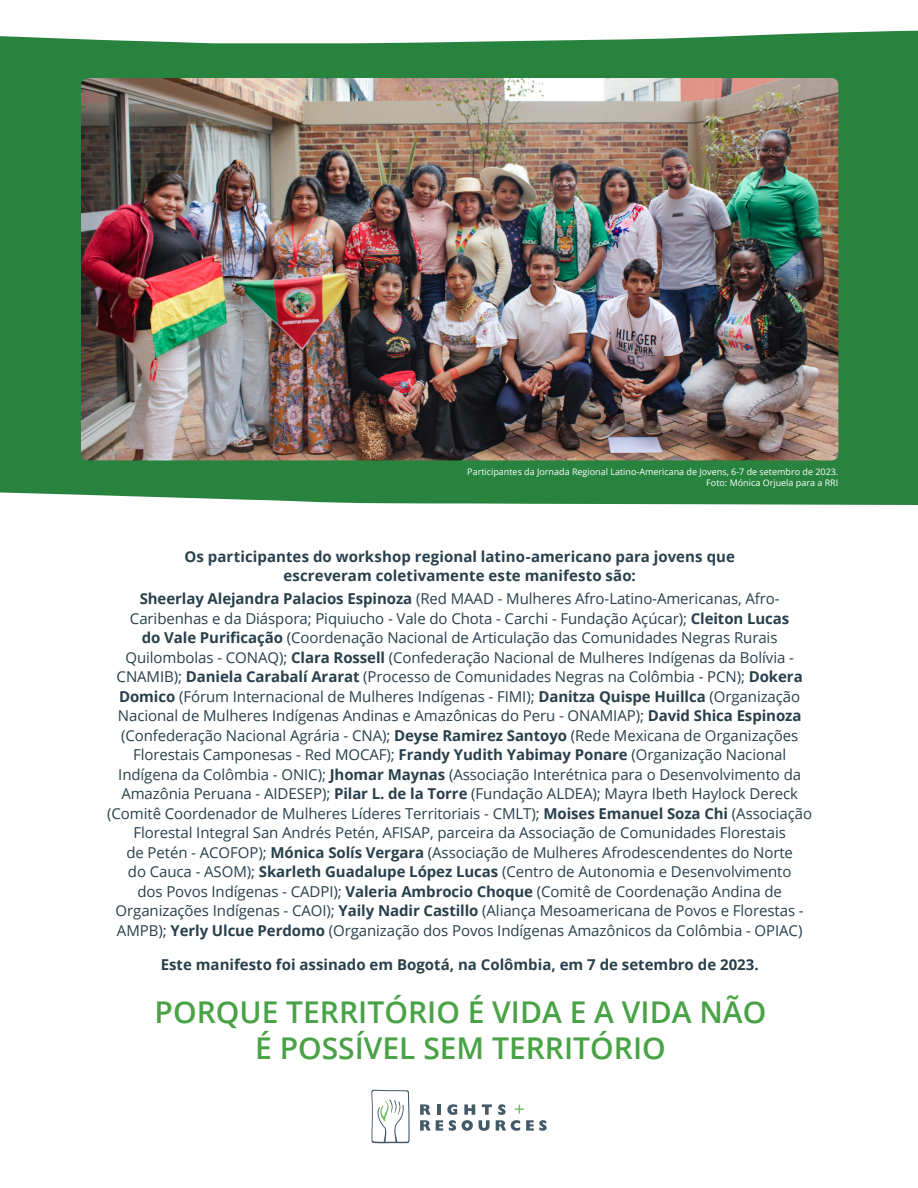
<style>
.page{position:relative;width:918px;height:1188px;background:#fff}
.page>*{position:absolute;margin:0;border:0;box-sizing:border-box;transform-origin:0 0}
.t1{font:600 30px/36px "Open Sans";color:#49a246;text-align:center}
.t2{font:15px/19.5px "Open Sans";letter-spacing:-.005em;color:#29404c;text-align:center}
.t3{font:700 15px/19.5px "Open Sans";color:#29404c;text-align:center}
.t4{font:9px "Open Sans";color:#fff}
.s1{font-weight:700}
</style>
<div class="page">
<svg style="left:371px;top:1090px;width:39px;height:53px"></svg>
<svg style="left:420px;top:1104px;width:127px;height:27px"></svg>
<svg style="left:0;top:30px;width:918px;height:475px;background:#398c4e"></svg>
<img style="left:81px;top:78px;width:757px;height:382px">
<p class="t4" style="left:467px;top:465px;width:373px">Participantes da Jornada Regional Latino-Americana de Jovens, 6-7 de setembro de 2023.</p>
<p class="t4" style="left:706px;top:476px;width:134px">Foto: Mónica Orjuela para a RRI</p>
<p class="t3" style="left:184px;top:546px;width:552px">Os participantes do workshop regional latino-americano para jovens que escreveram coletivamente este manifesto são:</p>
<p class="t2" style="left:107px;top:589px;width:706px"><span class="s1">Sheerlay Alejandra Palacios Espinoza</span> (Red MAAD - Mulheres Afro-Latino-Americanas, Afro-Caribenhas e da Diáspora; Piquiucho - Vale do Chota - Carchi - Fundação Açúcar); <span class="s1">Cleiton Lucas<br>do Vale Purificação</span> (Coordenação Nacional de Articulação das Comunidades Negras Rurais Quilombolas - CONAQ); <span class="s1">Clara Rossell</span> (Confederação Nacional de Mulheres Indígenas da Bolívia - CNAMIB); <span class="s1">Daniela Carabalí Ararat</span> (Processo de Comunidades Negras na Colômbia - PCN); <span class="s1">Dokera Domico</span> (Fórum Internacional de Mulheres Indígenas - FIMI); <span class="s1">Danitza Quispe Huillca</span> (Organização Nacional de Mulheres Indígenas Andinas e Amazônicas do Peru - ONAMIAP); <span class="s1">David Shica Espinoza </span>(Confederação Nacional Agrária - CNA); <span class="s1">Deyse Ramirez Santoyo</span> (Rede Mexicana de Organizações Florestais Camponesas - Red MOCAF); <span class="s1">Frandy Yudith Yabimay Ponare</span> (Organização Nacional Indígena da Colômbia - ONIC); <span class="s1">Jhomar Maynas</span> (Associação Interétnica para o Desenvolvimento da Amazônia Peruana - AIDESEP); <span class="s1">Pilar L. de la Torre</span> (Fundação ALDEA); Mayra Ibeth Haylock Dereck (Comitê Coordenador de Mulheres Líderes Territoriais - CMLT); <span class="s1">Moises Emanuel Soza Chi</span> (Associação Florestal Integral San Andrés Petén, AFISAP, parceira da Associação de Comunidades Florestais<br>de Petén - ACOFOP); <span class="s1">Mónica Solís Vergara</span> (Associação de Mulheres Afrodescendentes do Norte<br>do Cauca - ASOM); <span class="s1">Skarleth Guadalupe López Lucas</span> (Centro de Autonomia e Desenvolvimento<br>dos Povos Indígenas - CADPI); <span class="s1">Valeria Ambrocio Choque</span> (Comitê de Coordenação Andina de Organizações Indígenas - CAOI); <span class="s1">Yaily Nadir Castillo</span> (Aliança Mesoamericana de Povos e Florestas - AMPB); <span class="s1">Yerly Ulcue Perdomo</span> (Organização dos Povos Indígenas Amazônicos da Colômbia - OPIAC)</p>
<p class="t3" style="left:161px;top:955px;width:599px">Este manifesto foi assinado em Bogotá, na Colômbia, em 7 de setembro de 2023.</p>
<p class="t1" style="left:155px;top:994px;width:613px">PORQUE TERRITÓRIO É VIDA E A VIDA NÃO<br>É POSSÍVEL SEM TERRITÓRIO</p>
</div>
